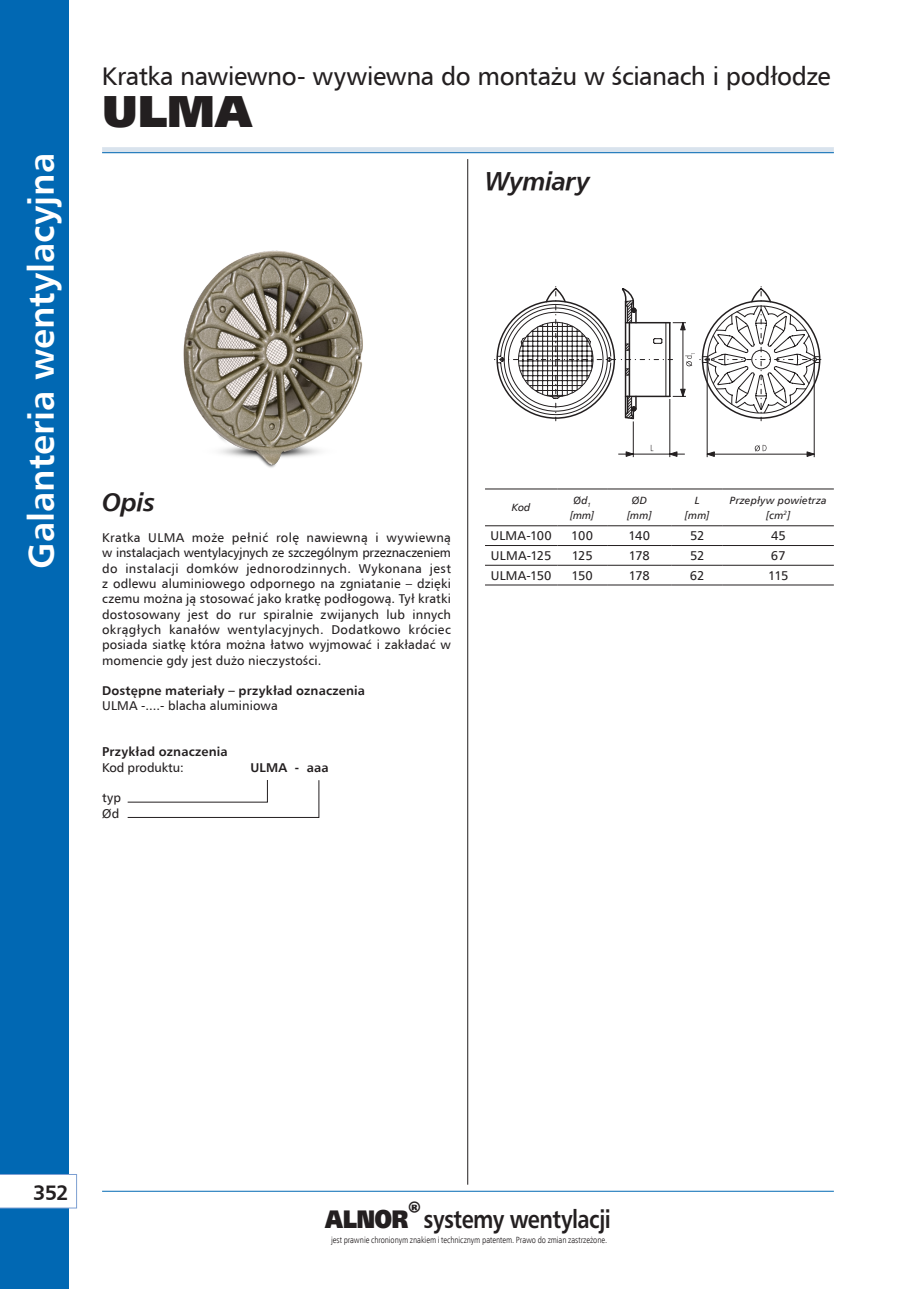
<style>
.page{position:relative;width:919px;height:1289px;background:#fff}
.page>*{position:absolute;margin:0;border:0;box-sizing:border-box;transform-origin:0 0}
.t1{font:45px "Humanist 777 TL Extra Black B";color:#231f20}
.t2{font:36px "Humanist 777 TL Bold B";color:#fff}
.t3{font:25.5px "Humanist 777 TL Roman B";letter-spacing:-.015em;color:#231f20}
.t4{font:700 25.5px "Humanist 777 TL";letter-spacing:-.025em;color:#231f20;scale:.85 1}
.t5{font:25.5px "Humanist 777 TL Bold Italic B";letter-spacing:-.02em;color:#231f20}
.t6{font:21px "Humanist 777 TL Bold B";color:#231f20}
.t7{font:12.75px/15.3px "Humanist 777 TL Roman B";letter-spacing:.01em;color:#231f20;text-align:justify}
.t8{font:12.75px "Humnst 777 EU Normal";letter-spacing:-.005em;color:#231f20}
.t9{font:12.75px "Humanist 777 TL Bold B";letter-spacing:.015em;color:#231f20}
.t10{font:700 12.75px "Humanist 777 TL";letter-spacing:.01em;color:#231f20}
.t11{font:12.75px "Humanist 777 TL Roman B";letter-spacing:-.01em;color:#231f20}
.t12{font:10.5px/15.3px "Humanist 777 TL Italic B";letter-spacing:.02em;color:#231f20;text-align:center}
.t13{font:10.5px "Humanist 777 TL Roman B";color:#231f20}
.t14{font:9px "Humnst 777 Lt Cn EU Normal";letter-spacing:-.01em;color:#231f20}
.s1{font-family:"Humanist 777 TL Italic B"}
.s2{font-family:"Humanist 777 TL Extra Black B";font-weight:400}
</style>
<div class="page">
<div style="left:0;top:0;width:68px;height:1288px;background:#0168b3"></div>
<div style="left:102px;top:147px;width:731px;height:6px;background:#d9e3ed"></div>
<hr style="left:102px;top:152px;width:731px;height:1px;background:#0168b3">
<hr style="left:102px;top:1190px;width:731px;height:1px;background:#0168b3">
<hr style="left:467px;top:159px;width:1px;height:1025px;background:#231f20">
<svg style="left:0;top:1174px;width:77px;height:34px;background:#f7f9fc"></svg>
<img style="left:183px;top:250px;width:180px;height:218px">
<svg style="left:494px;top:286px;width:328px;height:135px"></svg>
<svg style="left:650px;top:445px;width:3px;height:6px"></svg>
<hr style="left:633px;top:421px;width:1px;height:36px;background:#231f20">
<hr style="left:669px;top:399px;width:1px;height:58px;background:#231f20">
<hr style="left:631px;top:454px;width:53px;height:1px;background:#231f20">
<svg style="left:618px;top:451px;width:16px;height:6px"></svg>
<svg style="left:668px;top:451px;width:9px;height:6px"></svg>
<svg style="left:754px;top:445px;width:12px;height:6px"></svg>
<hr style="left:706px;top:362px;width:1px;height:95px;background:#231f20">
<hr style="left:813px;top:362px;width:1px;height:95px;background:#231f20">
<hr style="left:707px;top:454px;width:107px;height:1px;background:#231f20">
<svg style="left:706px;top:451px;width:8px;height:6px"></svg>
<svg style="left:806px;top:451px;width:9px;height:6px"></svg>
<svg style="left:127px;top:780px;width:192px;height:37px"></svg>
<hr style="left:485px;top:525px;width:72px;height:1px;background:#231f20">
<hr style="left:557px;top:525px;width:50px;height:1px;background:#231f20">
<hr style="left:607px;top:525px;width:64px;height:1px;background:#231f20">
<hr style="left:671px;top:525px;width:51px;height:1px;background:#231f20">
<hr style="left:722px;top:525px;width:111px;height:1px;background:#231f20">
<hr style="left:485px;top:545px;width:72px;height:1px;background:#231f20">
<hr style="left:557px;top:545px;width:50px;height:1px;background:#231f20">
<hr style="left:607px;top:545px;width:64px;height:1px;background:#231f20">
<hr style="left:671px;top:545px;width:51px;height:1px;background:#231f20">
<hr style="left:722px;top:545px;width:111px;height:1px;background:#231f20">
<hr style="left:485px;top:565px;width:72px;height:1px;background:#231f20">
<hr style="left:557px;top:565px;width:50px;height:1px;background:#231f20">
<hr style="left:607px;top:565px;width:64px;height:1px;background:#231f20">
<hr style="left:671px;top:565px;width:51px;height:1px;background:#231f20">
<hr style="left:722px;top:565px;width:111px;height:1px;background:#231f20">
<hr style="left:485px;top:584px;width:72px;height:1px;background:#231f20">
<hr style="left:557px;top:584px;width:50px;height:1px;background:#231f20">
<hr style="left:607px;top:584px;width:64px;height:1px;background:#231f20">
<hr style="left:671px;top:584px;width:51px;height:1px;background:#231f20">
<hr style="left:722px;top:584px;width:111px;height:1px;background:#231f20">
<hr style="left:485px;top:488px;width:72px;height:1px;background:#231f20">
<hr style="left:557px;top:488px;width:50px;height:1px;background:#231f20">
<hr style="left:607px;top:488px;width:64px;height:1px;background:#231f20">
<hr style="left:671px;top:488px;width:51px;height:1px;background:#231f20">
<hr style="left:722px;top:488px;width:111px;height:1px;background:#231f20">
<h2 class="t2" style="left:18px;top:569px;width:417px;rotate:-90deg">Galanteria wentylacyjna</h2>
<h3 class="t3" style="left:102px;top:60px;width:730px">Kratka nawiewno- wywiewna do montażu w ścianach i podłodze</h3>
<h1 class="t1" style="left:102px;top:81px;width:152px">ULMA</h1>
<h3 class="t5" style="left:485px;top:164px;width:107px">Wymiary</h3>
<h3 class="t5" style="left:102px;top:486px;width:54px">Opis</h3>
<p class="t7" style="left:102px;top:529px;width:350px">Kratka ULMA może pełnić rolę nawiewną i wywiewną w instalacjach wentylacyjnych ze szczególnym przeznaczeniem do instalacji domków jednorodzinnych. Wykonana jest z odlewu aluminiowego odpornego na zgniatanie – dzięki czemu można ją stosować jako kratkę podłogową. Tył kratki dostosowany jest do rur spiralnie zwijanych lub innych okrągłych kanałów wentylacyjnych. Dodatkowo króciec posiada siatkę która można łatwo wyjmować i zakładać w momencie gdy jest dużo nieczystości.</p>
<p class="t9" style="left:102px;top:682px;width:264px">Dostępne materiały – przykład oznaczenia</p>
<p class="t7" style="left:102px;top:698px;width:177px">ULMA -....- blacha aluminiowa</p>
<p class="t10" style="left:102px;top:743px;width:127px">Przykład oznaczenia</p>
<p class="t11" style="left:102px;top:759px;width:83px">Kod produktu:</p>
<p class="t9" style="left:250px;top:759px;width:80px">ULMA - aaa</p>
<p class="t7" style="left:102px;top:789px;width:21px">typ<br>Ød</p>
<p class="t12" style="left:512px;top:499px;width:20px">Kod</p>
<p class="t13" style="left:573px;top:493px;width:19px">Ø<span class="s1">d</span><sub>1</sub></p>
<p class="t12" style="left:570px;top:507px;width:26px">[mm]</p>
<p class="t13" style="left:632px;top:493px;width:17px">Ø<span class="s1">D</span></p>
<p class="t12" style="left:627px;top:507px;width:26px">[mm]</p>
<p class="t12" style="left:684px;top:492px;width:26px">L [mm]</p>
<p class="t12" style="left:730px;top:492px;width:98px">Przepływ powietrza [cm<sup>2</sup>]</p>
<p class="t8" style="left:490px;top:528px;width:63px">ULMA-100</p>
<p class="t8" style="left:571px;top:528px;width:23px">100</p>
<p class="t8" style="left:628px;top:528px;width:23px">140</p>
<p class="t8" style="left:690px;top:528px;width:16px">52</p>
<p class="t8" style="left:771px;top:528px;width:16px">45</p>
<p class="t8" style="left:491px;top:548px;width:62px">ULMA-125</p>
<p class="t8" style="left:571px;top:548px;width:22px">125</p>
<p class="t8" style="left:629px;top:548px;width:23px">178</p>
<p class="t8" style="left:690px;top:548px;width:16px">52</p>
<p class="t8" style="left:771px;top:548px;width:16px">67</p>
<p class="t8" style="left:490px;top:567px;width:62px">ULMA-150</p>
<p class="t8" style="left:571px;top:567px;width:23px">150</p>
<p class="t8" style="left:629px;top:567px;width:23px">178</p>
<p class="t8" style="left:690px;top:567px;width:16px">62</p>
<p class="t8" style="left:768px;top:567px;width:22px">115</p>
<h3 class="t6" style="left:33px;top:1178px;width:37px">352</h3>
<h3 class="t4" style="left:325px;top:1202px;width:337px"><span class="s2">ALNOR</span><sup>®</sup> systemy wentylacji</h3>
<p class="t14" style="left:331px;top:1233px;width:277px">jest prawnie chronionym znakiem i technicznym patentem. Prawo do zmian zastrzeżone.</p>
</div>
